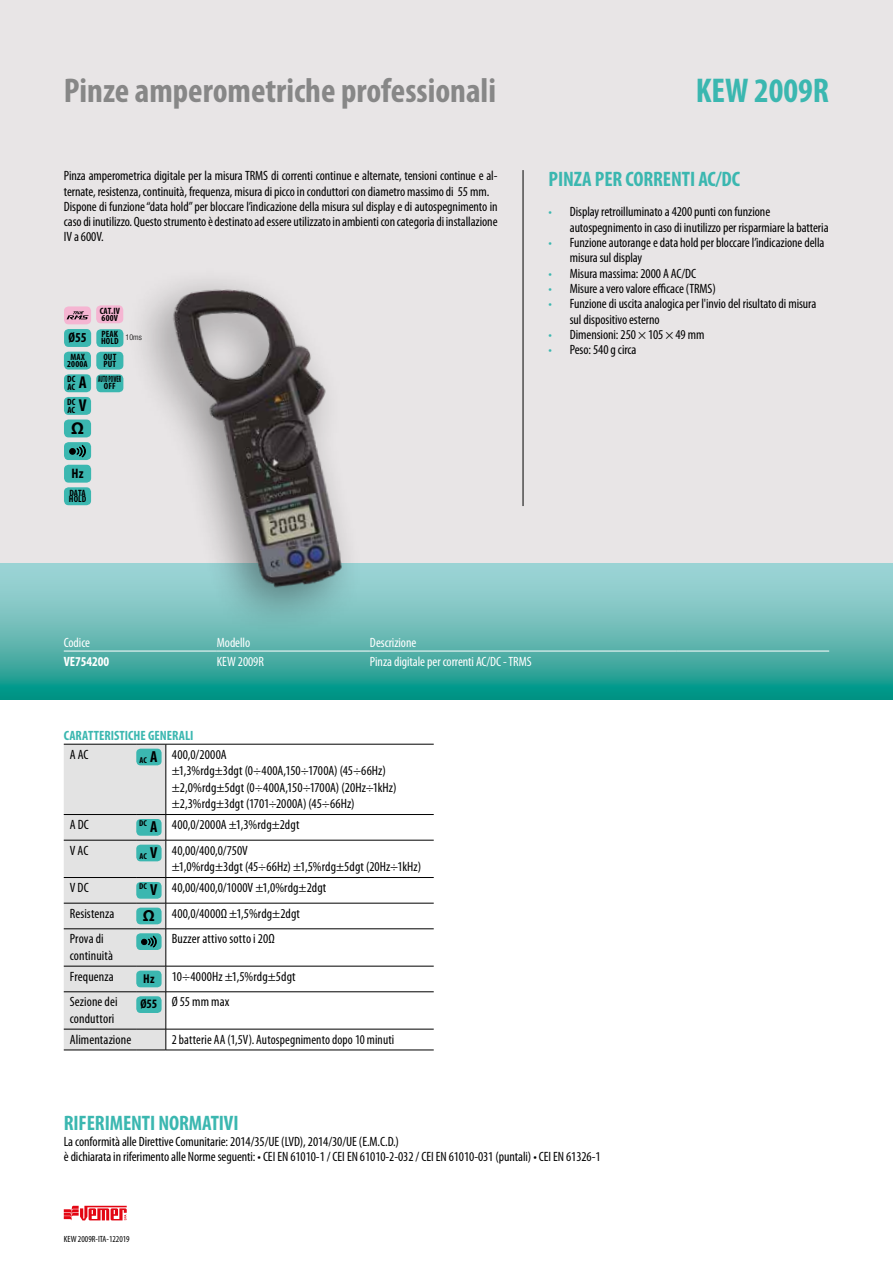
<style>
.page{position:relative;width:893px;height:1263px;background:#fff}
.page>*{position:absolute;margin:0;border:0;box-sizing:border-box;transform-origin:0 0}
.t1{font:700 condensed 34.5px "Myriad Pro";color:#878787}
.t2{font:700 condensed 34.5px "Myriad Pro";color:#3bb7b0}
.t3{font:700 condensed 21px "Myriad Pro";letter-spacing:-.005em;color:#3bb7b0}
.t4{font:700 17.25px "Myriad Pro";color:#000}
.t5{font:700 condensed 13.8px "Myriad Pro";color:#000}
.t6{font:condensed 13.5px/15.3px "Myriad Pro";letter-spacing:-.005em;color:#000}
.t7{font:condensed 13.5px "Myriad Pro";letter-spacing:-.005em;color:#fff}
.t8{font:condensed 13.5px "Myriad Pro";letter-spacing:.015em;color:#000}
.t9{font:700 condensed 13.5px "Myriad Pro";color:#3bb7b0}
.t10{font:700 condensed 13.5px "Myriad Pro";letter-spacing:-.005em;color:#fff}
.t11{font:700 condensed 12.9px "Myriad Pro";color:#000}
.t12{font:700 condensed 9.15px/6.9px "Myriad Pro";letter-spacing:.015em;color:#000}
.t13{font:700 condensed 9.15px/6.9px "Myriad Pro";letter-spacing:.015em;color:#000;text-align:center;scale:.55 1}
.t14{font:condensed 9px "Myriad Pro";color:#000}
.t15{font:300 condensed 8.1px "Helvetica Neue LT Std";color:#000}
.s1{color:#3bb7b0}
.s2{font-weight:700;font-size:16.05px}
.s3{font-weight:700;font-stretch:normal;font-size:16.05px}
</style>
<div class="page">
<div style="left:0;top:0;width:893px;height:631px;background:#e8e5e6"></div>
<hr style="left:523px;top:170px;width:1px;height:336px;background:#000">
<svg style="left:1px;top:563px;width:892px;height:136px;background:#5bb6b0"></svg>
<svg style="left:0;top:563px;width:1px;height:136px"></svg>
<svg style="left:64px;top:1206px;width:63px;height:14px"></svg>
<div style="left:125px;top:265px;width:240px;height:371px;background:#000;opacity:.4"></div>
<img style="left:164px;top:283px;width:195px;height:311px">
<hr style="left:64px;top:651px;width:153px;height:1px;background:#fff">
<hr style="left:217px;top:651px;width:153px;height:1px;background:#fff">
<hr style="left:370px;top:651px;width:153px;height:1px;background:#fff">
<hr style="left:523px;top:651px;width:153px;height:1px;background:#fff">
<hr style="left:676px;top:651px;width:153px;height:1px;background:#fff">
<svg style="left:167px;top:839px;width:267px;height:211px"></svg>
<hr style="left:166px;top:744px;width:268px;height:1px;background:#000">
<hr style="left:166px;top:814px;width:268px;height:1px;background:#000">
<hr style="left:166px;top:840px;width:268px;height:1px;background:#000">
<hr style="left:166px;top:877px;width:268px;height:1px;background:#000">
<hr style="left:166px;top:903px;width:268px;height:1px;background:#000">
<hr style="left:166px;top:928px;width:268px;height:1px;background:#000">
<hr style="left:166px;top:966px;width:268px;height:1px;background:#000">
<hr style="left:166px;top:991px;width:268px;height:1px;background:#000">
<hr style="left:166px;top:1029px;width:268px;height:1px;background:#000">
<hr style="left:64px;top:1050px;width:72px;height:1px;background:#000">
<hr style="left:136px;top:1050px;width:30px;height:1px;background:#000">
<hr style="left:166px;top:1050px;width:268px;height:1px;background:#000">
<svg style="left:64px;top:744px;width:103px;height:306px;background:#cbd5d5"></svg>
<div style="left:136px;top:970px;width:26px;height:17px;background:#3bb7b0;border-radius:4px"></div>
<div style="left:136px;top:996px;width:26px;height:17px;background:#3bb7b0;border-radius:4px"></div>
<div style="left:64px;top:329px;width:27px;height:18px;background:#3bb7b0;border-radius:5px"></div>
<div style="left:64px;top:374px;width:27px;height:18px;background:#3bb7b0;border-radius:5px"></div>
<div style="left:64px;top:397px;width:27px;height:18px;background:#3bb7b0;border-radius:5px"></div>
<div style="left:64px;top:306px;width:27px;height:18px;background:#f5b5d2;border-radius:5px"></div>
<svg style="left:67px;top:311px;width:22px;height:8px"></svg>
<div style="left:96px;top:305px;width:27px;height:18px;background:#f5b5d2;border-radius:5px"></div>
<div style="left:64px;top:352px;width:27px;height:18px;background:#3bb7b0;border-radius:5px"></div>
<div style="left:64px;top:419px;width:27px;height:18px;background:#3bb7b0;border-radius:5px"></div>
<div style="left:64px;top:442px;width:27px;height:18px;background:#3bb7b0;border-radius:5px"></div>
<svg style="left:69px;top:445px;width:17px;height:12px"></svg>
<div style="left:64px;top:465px;width:27px;height:18px;background:#3bb7b0;border-radius:5px"></div>
<div style="left:64px;top:487px;width:27px;height:18px;background:#3bb7b0;border-radius:5px"></div>
<div style="left:96px;top:329px;width:27px;height:18px;background:#3bb7b0;border-radius:5px"></div>
<div style="left:96px;top:374px;width:27px;height:18px;background:#3bb7b0;border-radius:5px"></div>
<div style="left:96px;top:352px;width:27px;height:18px;background:#3bb7b0;border-radius:5px"></div>
<h1 class="t1" style="left:64px;top:69px;width:434px">Pinze amperometriche professionali</h1>
<h1 class="t2" style="left:696px;top:69px;width:135px">KEW 2009R</h1>
<p class="t6" style="left:64px;top:168px;width:435px">Pinza amperometrica digitale per la misura TRMS di correnti continue e alternate, tensioni continue e al&shy;ternate, resistenza, continuità, frequenza, misura di picco in conduttori con diametro massimo di 55 mm.<br>Dispone di funzione “data hold” per bloccare l’indicazione della misura sul display e di autospegnimento in caso di inutilizzo. Questo strumento è destinato ad essere utilizzato in ambienti con categoria di installazione IV a 600V.</p>
<p class="t5" style="left:69px;top:329px;width:20px">Ø55</p>
<p class="t12" style="left:67px;top:375px;width:21px;line-height:8.1px">DC<br>AC <sup>A</sup></p>
<p class="t12" style="left:67px;top:397px;width:21px;line-height:8.1px">DC<br>AC <sup>V</sup></p>
<p class="t12" style="left:67px;top:353px;width:22px;text-align:center">MAX<br>2000A</p>
<p class="t4" style="left:71px;top:416px;width:14px">Ω</p>
<p class="t5" style="left:72px;top:464px;width:13px">Hz</p>
<p class="t12" style="left:69px;top:489px;width:19px">DATA<br>HOLD</p>
<p class="t12" style="left:100px;top:307px;width:22px">CAT.IV<br>600V</p>
<p class="t12" style="left:101px;top:331px;width:19px">PEAK<br>HOLD</p>
<p class="t13" style="left:98px;top:376px;width:43px">AUTO POWER<br>OFF</p>
<p class="t15" style="left:126px;top:333px;width:18px">10ms</p>
<p class="t12" style="left:103px;top:353px;width:14px">OUT<br>PUT</p>
<h2 class="t3" style="left:548px;top:166px;width:193px">PINZA PER CORRENTI AC/DC</h2>
<p class="t6" style="left:570px;top:204px;width:260px;text-indent:-21px"><span class="s1">•</span> Display retroilluminato a 4200 punti con funzione autospegnimento in caso di inutilizzo per risparmiare la batteria</p>
<p class="t6" style="left:570px;top:235px;width:256px;text-indent:-21px"><span class="s1">•</span> Funzione autorange e data hold per bloccare l’indicazione della misura sul display</p>
<p class="t6" style="left:549px;top:265px;width:149px"><span class="s1">•</span> Misura massima: 2000 A AC/DC</p>
<p class="t6" style="left:549px;top:281px;width:169px"><span class="s1">•</span> Misure a vero valore efficace (TRMS)</p>
<p class="t6" style="left:570px;top:296px;width:248px;text-indent:-21px"><span class="s1">•</span> Funzione di uscita analogica per l'invio del risultato di misura sul dispositivo esterno</p>
<p class="t6" style="left:549px;top:327px;width:157px"><span class="s1">•</span> Dimensioni: 250 × 105 × 49 mm</p>
<p class="t6" style="left:549px;top:342px;width:89px"><span class="s1">•</span> Peso: 540 g circa</p>
<p class="t7" style="left:64px;top:634px;width:28px">Codice</p>
<p class="t7" style="left:217px;top:634px;width:35px">Modello</p>
<p class="t7" style="left:370px;top:634px;width:48px">Descrizione</p>
<p class="t10" style="left:64px;top:653px;width:47px">VE754200</p>
<p class="t7" style="left:217px;top:653px;width:49px">KEW 2009R</p>
<p class="t7" style="left:370px;top:653px;width:163px">Pinza digitale per correnti AC/DC - TRMS</p>
<p class="t9" style="left:64px;top:727px;width:131px">CARATTERISTICHE GENERALI</p>
<p class="t6" style="left:70px;top:746px;width:20px">A AC</p>
<p class="t6" style="left:172px;top:746px;width:226px;line-height:16.5px;text-indent:-32px"><sub>AC</sub> <span class="s2">A</span> 400,0/2000A<br>±1,3%rdg±3dgt (0÷400A,150÷1700A) (45÷66Hz) ±2,0%rdg±5dgt (0÷400A,150÷1700A) (20Hz÷1kHz) ±2,3%rdg±3dgt (1701÷2000A) (45÷66Hz)</p>
<p class="t6" style="left:70px;top:817px;width:21px">A DC</p>
<p class="t6" style="left:139px;top:817px;width:162px"><sup>DC</sup> <span class="s2">A</span> 400,0/2000A ±1,3%rdg±2dgt</p>
<p class="t6" style="left:70px;top:842px;width:20px">V AC</p>
<p class="t6" style="left:172px;top:842px;width:251px;line-height:16.5px;text-indent:-32px"><sub>AC</sub> <span class="s2">V</span> 40,00/400,0/750V<br>±1,0%rdg±3dgt (45÷66Hz) ±1,5%rdg±5dgt (20Hz÷1kHz)</p>
<p class="t6" style="left:70px;top:880px;width:21px">V DC</p>
<p class="t8" style="left:139px;top:879px;width:189px"><sup>DC</sup> <span class="s2">V</span> 40,00/400,0/1000V ±1,0%rdg±2dgt</p>
<p class="t6" style="left:70px;top:905px;width:46px">Resistenza</p>
<p class="t8" style="left:143px;top:905px;width:159px"><span class="s3">Ω</span> 400,0/4000Ω ±1,5%rdg±2dgt</p>
<p class="t6" style="left:70px;top:930px;width:45px;line-height:16.5px">Prova di continuità</p>
<p class="t6" style="left:172px;top:931px;width:104px">Buzzer attivo sotto i 20Ω</p>
<p class="t6" style="left:70px;top:968px;width:46px">Frequenza</p>
<p class="t11" style="left:143px;top:970px;width:13px">Hz</p>
<p class="t6" style="left:172px;top:968px;width:125px">10÷4000Hz ±1,5%rdg±5dgt</p>
<p class="t6" style="left:70px;top:993px;width:49px;line-height:16.5px">Sezione dei conduttori</p>
<p class="t6" style="left:140px;top:994px;width:90px"><sub>Ø55</sub> Ø 55 mm max</p>
<p class="t6" style="left:70px;top:1031px;width:63px">Alimentazione</p>
<p class="t6" style="left:172px;top:1031px;width:224px">2 batterie AA (1,5V). Autospegnimento dopo 10 minuti</p>
<h2 class="t3" style="left:64px;top:1110px;width:176px">RIFERIMENTI NORMATIVI</h2>
<p class="t6" style="left:64px;top:1133px;width:538px">La conformità alle Direttive Comunitarie: 2014/35/UE (LVD), 2014/30/UE (E.M.C.D.)<br>è dichiarata in riferimento alle Norme seguenti: • CEI EN 61010-1 / CEI EN 61010-2-032 / CEI EN 61010-031 (puntali) • CEI EN 61326-1</p>
<p class="t14" style="left:64px;top:1233px;width:68px">KEW 2009R-ITA-122019</p>
</div>
